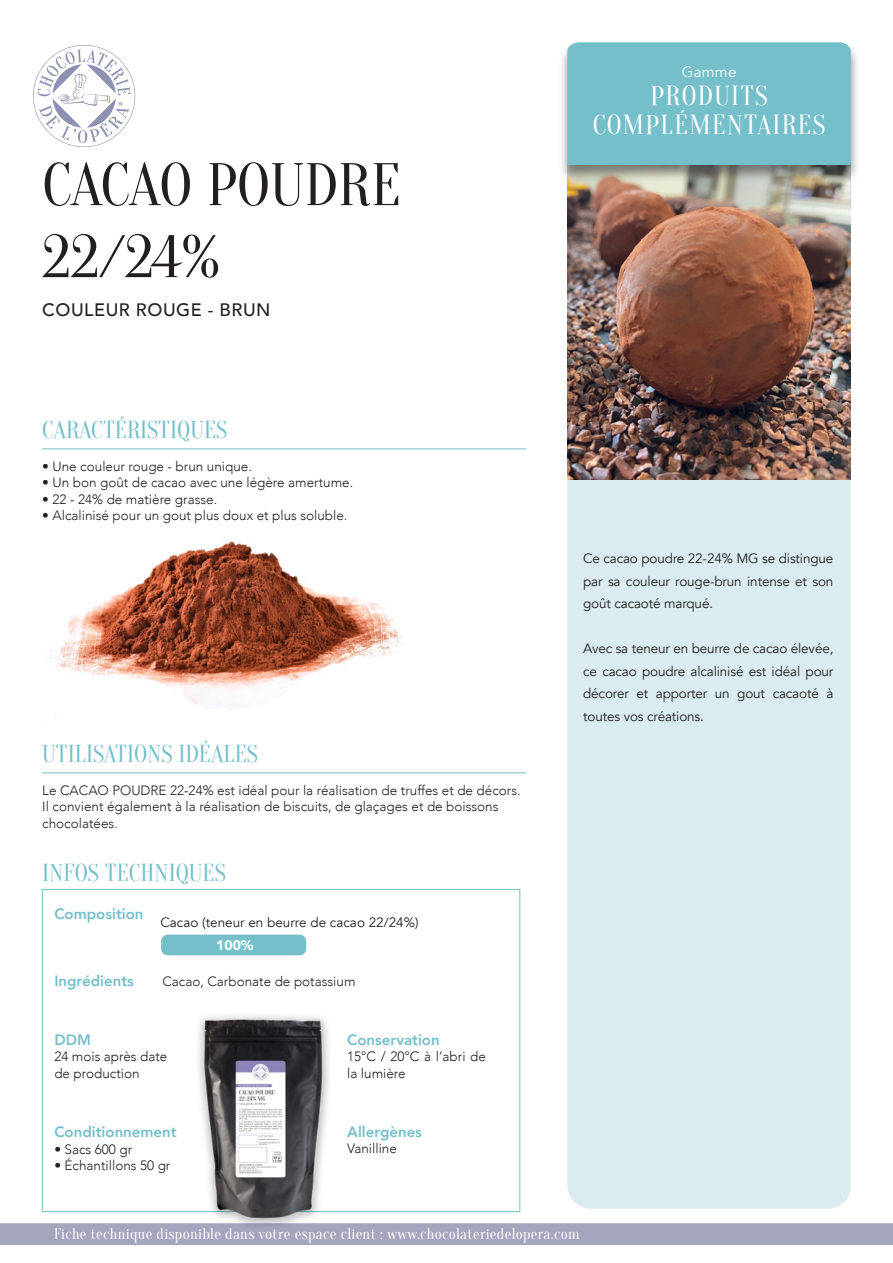
<style>
.page{position:relative;width:893px;height:1263px;background:#fff}
.page>*{position:absolute;margin:0;border:0;box-sizing:border-box;transform-origin:0 0}
.t1{font:60px/72px "Oranienbaum";color:#231f20}
.t2{font:27px/28.5px "Oranienbaum";letter-spacing:.05em;color:#fff;text-align:center}
.t3{font:24px "Oranienbaum";color:#75bfca}
.t4{font:500 18px "Avenir";letter-spacing:.03em;color:#231f20}
.t5{font:15px "Oranienbaum";letter-spacing:.02em;color:#fff}
.t6{font:800 15px "Avenir";color:#75bfca}
.t7{font:15px "Avenir";letter-spacing:.02em;color:#fff}
.t8{font:900 13.8px "Avenir";color:#fff}
.t9{font:300 13.5px/16.5px "Avenir";color:#231f20}
.t10{font:13.5px/22.5px "Avenir";letter-spacing:-.01em;color:#231f20;text-align:justify}
</style>
<div class="page">
<div style="left:567px;top:479px;width:284px;height:730px;background:#daecef"></div>
<img style="left:567px;top:222px;width:284px;height:257px">
<div style="left:558px;top:42px;width:302px;height:180px;background:#231f20;opacity:.5"></div>
<svg style="left:567px;top:42px;width:284px;height:166px;background:#82b6ba"></svg>
<svg style="left:42px;top:889px;width:479px;height:323px"></svg>
<div style="left:0;top:1223px;width:893px;height:22px;background:#a5a5bd"></div>
<svg style="left:33px;top:45px;width:102px;height:102px"></svg>
<img style="left:179px;top:1006px;width:162px;height:232px">
<hr style="left:42px;top:448px;width:484px;height:1px;background:#75bfca">
<hr style="left:42px;top:772px;width:484px;height:1px;background:#75bfca">
<img style="left:48px;top:541px;width:354px;height:164px">
<div style="left:161px;top:935px;width:145px;height:20px;background:#75bfca;border-radius:7px"></div>
<p class="t1" style="left:42px;top:150px;width:360px">CACAO POUDRE<br>22/24%</p>
<p class="t4" style="left:42px;top:295px;width:230px">COULEUR ROUGE - BRUN</p>
<p class="t3" style="left:42px;top:416px;width:187px">CARACTÉRISTIQUES</p>
<p class="t9" style="left:42px;top:458px;width:211px">• Une couleur rouge - brun unique.</p>
<p class="t9" style="left:42px;top:474px;width:312px">• Un bon goût de cacao avec une légère amertume.</p>
<p class="t9" style="left:42px;top:491px;width:176px">• 22 - 24% de matière grasse.</p>
<p class="t9" style="left:42px;top:507px;width:307px">• Alcalinisé pour un gout plus doux et plus soluble.</p>
<p class="t3" style="left:42px;top:740px;width:217px">UTILISATIONS IDÉALES</p>
<p class="t9" style="left:42px;top:782px;width:480px">Le CACAO POUDRE 22-24% est idéal pour la réalisation de truffes et de décors.</p>
<p class="t9" style="left:42px;top:798px;width:458px">Il convient également à la réalisation de biscuits, de glaçages et de boissons</p>
<p class="t9" style="left:42px;top:815px;width:77px">chocolatées.</p>
<p class="t3" style="left:42px;top:859px;width:185px">INFOS TECHNIQUES</p>
<p class="t6" style="left:54px;top:902px;width:91px">Composition</p>
<p class="t10" style="left:160px;top:912px;width:260px">Cacao (teneur en beurre de cacao 22/24%)</p>
<p class="t8" style="left:216px;top:933px;width:39px">100%</p>
<p class="t6" style="left:54px;top:969px;width:81px">Ingrédients</p>
<p class="t9" style="left:162px;top:973px;width:195px">Cacao, Carbonate de potassium</p>
<p class="t6" style="left:54px;top:1028px;width:38px">DDM</p>
<p class="t9" style="left:54px;top:1048px;width:115px">24 mois après date</p>
<p class="t9" style="left:54px;top:1065px;width:87px">de production</p>
<p class="t6" style="left:54px;top:1120px;width:124px">Conditionnement</p>
<p class="t9" style="left:54px;top:1141px;width:79px">• Sacs 600 gr</p>
<p class="t9" style="left:54px;top:1157px;width:118px">• Échantillons 50 gr</p>
<p class="t6" style="left:347px;top:1028px;width:94px">Conservation</p>
<p class="t9" style="left:347px;top:1048px;width:140px">15°C / 20°C à l’abri de la lumière</p>
<p class="t6" style="left:347px;top:1120px;width:76px">Allergènes</p>
<p class="t9" style="left:347px;top:1140px;width:51px">Vanilline</p>
<p class="t7" style="left:682px;top:63px;width:56px">Gamme</p>
<p class="t2" style="left:593px;top:82px;width:234px">PRODUITS<br>COMPLÉMENTAIRES</p>
<p class="t10" style="left:583px;top:547px;width:252px">Ce cacao poudre 22-24% MG se distingue par sa couleur rouge-brun intense et son goût cacaoté marqué.</p>
<p class="t10" style="left:583px;top:637px;width:252px">Avec sa teneur en beurre de cacao élevée, ce cacao poudre alcalinisé est idéal pour décorer et apporter un gout cacaoté à toutes vos créations.</p>
<p class="t5" style="left:54px;top:1225px;width:527px">Fiche technique disponible dans votre espace client : www.chocolateriedelopera.com</p>
</div>
